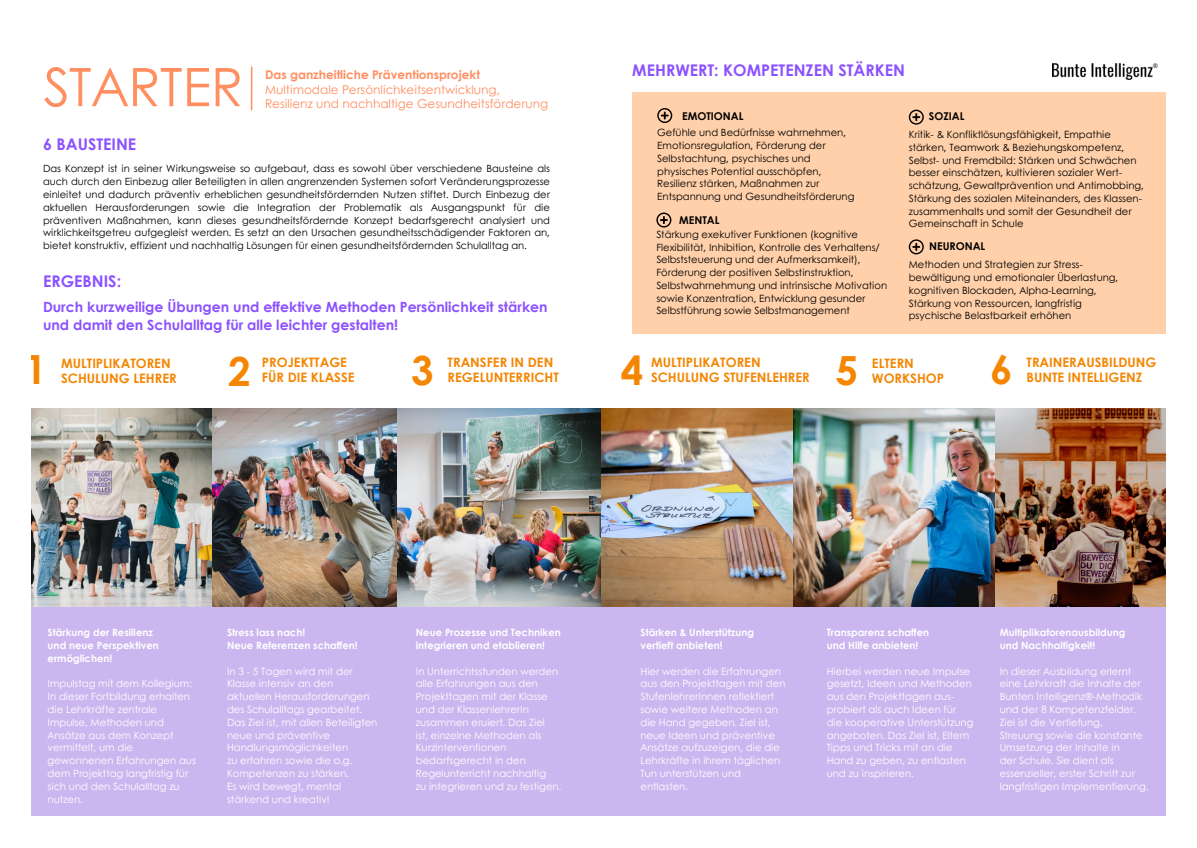
<style>
.page{position:relative;width:1197px;height:848px;background:#fff}
.page>*{position:absolute;margin:0;border:0;box-sizing:border-box;transform-origin:0 0}
.t1{font:53.1px "Century Gothic";color:#ff8e61}
.t2{font:700 40.2px "Century Gothic";color:#f48603}
.t3{font:700 16.1px "Century Gothic";color:#8c52ff}
.t4{font:700 14.1px/18px "Century Gothic";color:#8c52ff}
.t5{font:700 13px/15.1px "Century Gothic";color:#f48603}
.t6{font:12.1px/15px "Century Gothic";color:#ff8e61}
.t7{font:700 10.7px "Century Gothic";color:#000}
.t8{font:10px/12.8px "Century Gothic";color:#fff}
.t9{font:10px/12.8px "Century Gothic";color:#000}
.t10{font:700 10px/12.8px "Century Gothic";color:#fff}
.t11{font:9.9px/12.8px "Century Gothic";color:#000;text-align:justify}
.t12{font:6.3px "Open Sans";color:#000}
.s1{font-weight:700}
</style>
<div class="page">
<img style="left:600px;top:408px;width:565px;height:199px">
<img style="left:31px;top:408px;width:569px;height:199px">
<div style="left:31px;top:607px;width:1134px;height:211px;background:#ccb6ef"></div>
<img style="left:1052px;top:63px;width:99px;height:16px">
<hr style="left:251px;top:66px;width:1px;height:44px;background:#ff8e61">
<div style="left:631px;top:92px;width:535px;height:241px;background:#ffd0a9"></div>
<svg style="left:656px;top:212px;width:15px;height:15px"></svg>
<svg style="left:908px;top:110px;width:15px;height:15px"></svg>
<svg style="left:908px;top:239px;width:15px;height:15px"></svg>
<svg style="left:657px;top:108px;width:15px;height:15px"></svg>
<div style="left:1165px;top:0;width:31px;height:847px;background:#fff"></div>
<div style="left:0;top:816px;width:1196px;height:31px;background:#fff"></div>
<p class="t1" style="left:43px;top:47px;width:201px">STARTER</p>
<p class="t3" style="left:43px;top:134px;width:95px">6 BAUSTEINE</p>
<h6 class="t6" style="left:265px;top:66px;width:236px"><span class="s1">Das ganzheitliche Präventionsprojekt<br></span>Multimodale Persönlichkeitsentwicklung,</h6>
<h6 class="t6" style="left:265px;top:96px;width:284px">Resilienz und nachhaltige Gesundheitsförderung</h6>
<p class="t11" style="left:43px;top:162px;width:508px">Das Konzept ist in seiner Wirkungsweise so aufgebaut, dass es sowohl über verschiedene Bausteine als auch durch den Einbezug aller Beteiligten in allen angrenzenden Systemen sofort Veränderungsprozesse einleitet und dadurch präventiv erheblichen gesundheitsfördernden Nutzen stiftet. Durch Einbezug der aktuellen Herausforderungen sowie die Integration der Problematik als Ausgangspunkt für die präventiven Maßnahmen, kann dieses gesundheitsfördernde Konzept bedarfsgerecht analysiert und wirklichkeitsgetreu aufgegleist werden. Es setzt an den Ursachen gesundheitsschädigender Faktoren an, bietet konstruktiv, effizient und nachhaltig Lösungen für einen gesundheitsfördernden Schulalltag an.</p>
<p class="t3" style="left:43px;top:270px;width:80px">ERGEBNIS:</p>
<p class="t4" style="left:43px;top:297px;width:506px">Durch kurzweilige Übungen und effektive Methoden Persönlichkeit stärken und damit den Schulalltag für alle leichter gestalten!</p>
<p class="t3" style="left:632px;top:60px;width:274px">MEHRWERT: KOMPETENZEN STÄRKEN</p>
<p class="t12" style="left:1152px;top:61px;width:7px">®</p>
<p class="t7" style="left:682px;top:109px;width:63px">EMOTIONAL</p>
<p class="t9" style="left:657px;top:126px;width:199px">Gefühle und Bedürfnisse wahrnehmen, Emotionsregulation, Förderung der Selbstachtung, psychisches und physisches Potential ausschöpfen, Resilienz stärken, Maßnahmen zur Entspannung und Gesundheitsförderung</p>
<p class="t7" style="left:679px;top:213px;width:42px">MENTAL</p>
<p class="t9" style="left:656px;top:227px;width:203px">Stärkung exekutiver Funktionen (kognitive</p>
<h6 class="t9" style="left:656px;top:240px;width:225px">Flexibilität, Inhibition, Kontrolle des Verhaltens/<br>Selbststeuerung und der Aufmerksamkeit),</h6>
<p class="t9" style="left:656px;top:265px;width:232px">Förderung der positiven Selbstinstruktion,<br>Selbstwahrnehmung und intrinsische Motivation</p>
<p class="t9" style="left:656px;top:291px;width:211px">sowie Konzentration, Entwicklung gesunder<br>Selbstführung sowie Selbstmanagement</p>
<p class="t7" style="left:928px;top:110px;width:37px">SOZIAL</p>
<p class="t9" style="left:908px;top:128px;width:237px">Kritik- &amp; Konfliktlösungsfähigkeit, Empathie stärken, Teamwork &amp; Beziehungskompetenz, Selbst- und Fremdbild: Stärken und Schwächen besser einschätzen, kultivieren sozialer Wert&shy;schätzung, Gewaltprävention und Antimobbing, Stärkung des sozialen Miteinanders, des Klassen&shy;zusammenhalts und somit der Gesundheit der Gemeinschaft in Schule</p>
<p class="t7" style="left:929px;top:239px;width:58px">NEURONAL</p>
<h6 class="t9" style="left:908px;top:258px;width:175px">Methoden und Strategien zur Stress-</h6>
<p class="t9" style="left:908px;top:270px;width:211px">bewältigung und emotionaler Überlastung, kognitiven Blockaden, Alpha-Learning,</p>
<p class="t9" style="left:908px;top:296px;width:175px">Stärkung von Ressourcen, langfristig</p>
<h6 class="t9" style="left:908px;top:309px;width:164px">psychische Belastbarkeit erhöhen</h6>
<p class="t2" style="left:25px;top:344px;width:24px">1</p>
<p class="t2" style="left:835px;top:344px;width:24px">5</p>
<p class="t2" style="left:990px;top:344px;width:24px">6</p>
<h3 class="t2" style="left:228px;top:345px;width:24px">2</h3>
<h3 class="t2" style="left:411px;top:345px;width:24px">3</h3>
<h2 class="t2" style="left:620px;top:345px;width:24px">4</h2>
<h3 class="t5" style="left:61px;top:355px;width:117px">MULTIPLIKATOREN<br>SCHULUNG LEHRER</h3>
<h3 class="t5" style="left:262px;top:354px;width:94px">PROJEKTTAGE<br>FÜR DIE KLASSE</h3>
<h3 class="t5" style="left:871px;top:355px;width:43px">ELTERN</h3>
<h2 class="t5" style="left:447px;top:354px;width:107px">TRANSFER IN DEN</h2>
<p class="t5" style="left:651px;top:354px;width:160px">MULTIPLIKATOREN<br>SCHULUNG STUFENLEHRER</p>
<h2 class="t5" style="left:447px;top:369px;width:113px">REGELUNTERRICHT</h2>
<h3 class="t5" style="left:871px;top:370px;width:74px">WORKSHOP</h3>
<h3 class="t5" style="left:1026px;top:354px;width:131px">TRAINERAUSBILDUNG<br>BUNTE INTELLIGENZ</h3>
<p class="t10" style="left:48px;top:625px;width:107px">Stärkung der Resilienz</p>
<p class="t10" style="left:48px;top:638px;width:113px">und neue Perspektiven ermöglichen!</p>
<p class="t8" style="left:48px;top:677px;width:150px">Impulstag mit dem Kollegium:<br>In dieser Fortbildung erhalten die Lehrkräfte zentrale<br>Impulse, Methoden und<br>Ansätze aus dem Konzept vermittelt, um die gewonnenen Erfahrungen aus dem Projekttag langfristig für sich und den Schulalltag zu nutzen.</p>
<p class="t10" style="left:227px;top:625px;width:80px">Stress lass nach!</p>
<p class="t10" style="left:227px;top:638px;width:132px">Neue Referenzen schaffen!</p>
<p class="t8" style="left:227px;top:664px;width:127px">In 3 - 5 Tagen wird mit der</p>
<p class="t8" style="left:227px;top:677px;width:108px">Klasse intensiv an den</p>
<p class="t8" style="left:227px;top:689px;width:144px">aktuellen Herausforderungen des Schulalltags gearbeitet.</p>
<p class="t8" style="left:227px;top:715px;width:152px">Das Ziel ist, mit allen Beteiligten neue und präventive<br>Handlungsmöglichkeiten</p>
<p class="t8" style="left:227px;top:753px;width:127px">zu erfahren sowie die o.g.<br>Kompetenzen zu stärken.</p>
<p class="t8" style="left:227px;top:779px;width:116px">Es wird bewegt, mental stärkend und kreativ!</p>
<p class="t10" style="left:416px;top:625px;width:146px">Neue Prozesse und Techniken integrieren und etablieren!</p>
<p class="t8" style="left:416px;top:664px;width:144px">In Unterrichtsstunden werden alle Erfahrungen aus den<br>Projekttagen mit der Klasse und der KlassenlehrerIn zusammen eruiert. Das Ziel</p>
<p class="t8" style="left:416px;top:728px;width:132px">ist, einzelne Methoden als<br>Kurzinterventionen bedarfsgerecht in den<br>Regelunterricht nachhaltig</p>
<p class="t8" style="left:416px;top:779px;width:147px">zu integrieren und zu festigen.</p>
<p class="t10" style="left:640px;top:625px;width:115px">Stärken &amp; Unterstützung vertieft anbieten!</p>
<p class="t8" style="left:640px;top:664px;width:147px">Hier werden die Erfahrungen aus den Projekttagen mit den<br>StufenlehrerInnen reflektiert sowie weitere Methoden an die Hand gegeben. Ziel ist, neue Ideen und präventive<br>Ansätze aufzuzeigen, die die<br>Lehrkräfte in ihrem täglichen<br>Tun unterstützen und entlasten.</p>
<p class="t10" style="left:826px;top:625px;width:104px">Transparenz schaffen</p>
<p class="t10" style="left:826px;top:638px;width:93px">und Hilfe anbieten!</p>
<p class="t8" style="left:826px;top:664px;width:147px">Hierbei werden neue Impulse gesetzt, Ideen und Methoden aus den Projekttagen aus&shy;probiert als auch Ideen für</p>
<p class="t8" style="left:826px;top:715px;width:148px">die kooperative Unterstützung angeboten. Das Ziel ist, Eltern<br>Tipps und Tricks mit an die<br>Hand zu geben, zu entlasten und zu inspirieren.</p>
<p class="t10" style="left:999px;top:625px;width:127px">Multiplikatorenausbildung</p>
<p class="t10" style="left:999px;top:638px;width:97px">und Nachhaltigkeit!</p>
<p class="t8" style="left:999px;top:664px;width:144px">In dieser Ausbildung erlernt eine Lehrkraft die Inhalte der<br>Bunten Intelligenz®-Methodik und der 8 Kompetenzfelder.<br>Ziel ist die Vertiefung,</p>
<p class="t8" style="left:999px;top:728px;width:144px">Streuung sowie die konstante<br>Umsetzung der Inhalte in</p>
<p class="t8" style="left:999px;top:753px;width:150px">der Schule. Sie dient als essenzieller, erster Schritt zur langfristigen Implementierung.</p>
</div>
